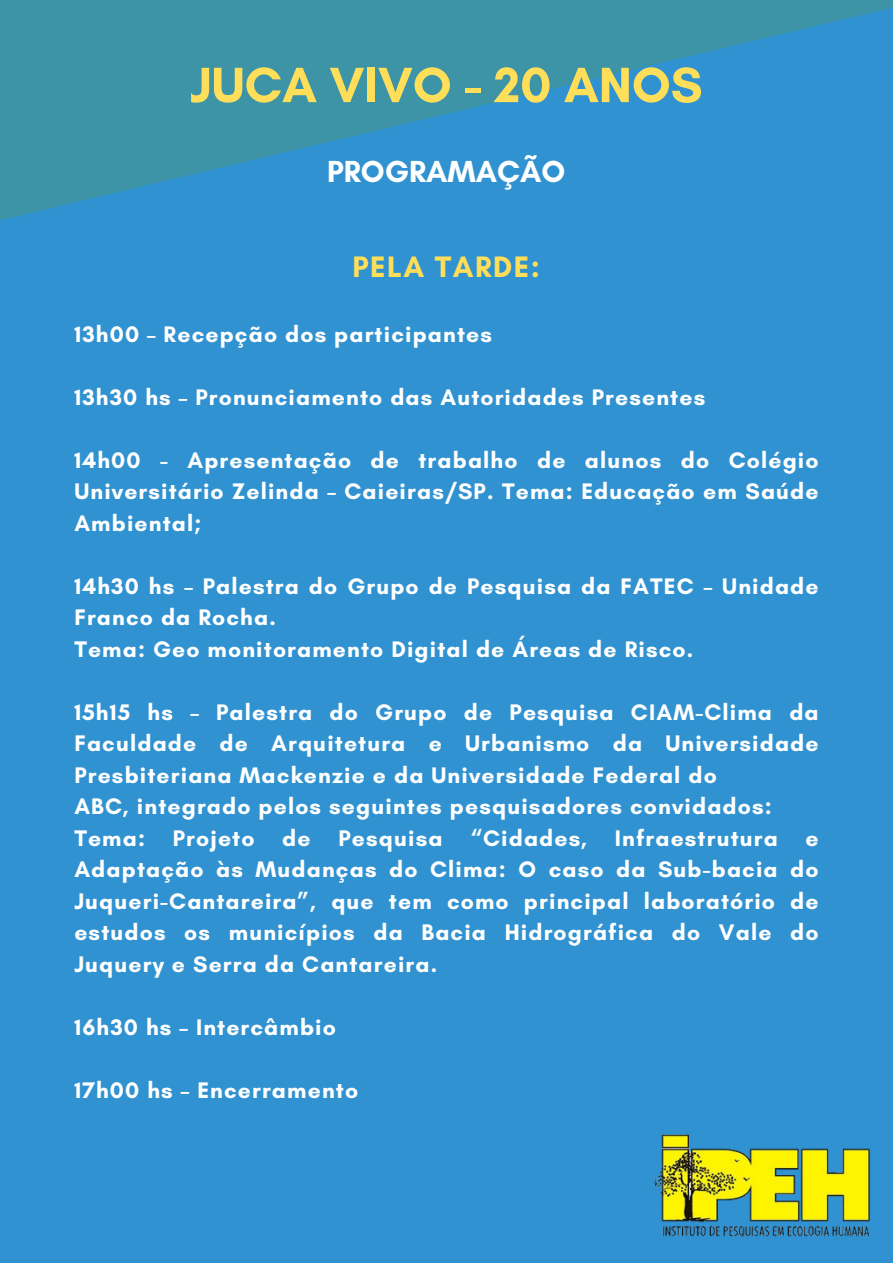
<style>
.page{position:relative;width:893px;height:1264px;background:#fff}
.page>*{position:absolute;margin:0;border:0;box-sizing:border-box;transform-origin:0 0}
.t1{font:700 50.55px "Glacial Indifference";color:#ffde59}
.t2{font:700 31.05px "Glacial Indifference";color:#fff}
.t3{font:700 30.15px "Glacial Indifference";letter-spacing:.05em;color:#ffde59}
.t4{font:700 22.95px/31.5px "Glacial Indifference";letter-spacing:.05em;color:#fff;text-align:justify}
</style>
<div class="page">
<div style="left:0;top:0;width:892px;height:1262px;background:#3092d1"></div>
<svg style="left:0;top:0;width:892px;height:220px;fill:#3c94a6"></svg>
<img style="left:654px;top:1134px;width:216px;height:103px">
<p class="t1" style="left:190px;top:54px;width:514px">JUCA VIVO - 20 ANOS</p>
<p class="t2" style="left:327px;top:152px;width:240px">PROGRAMAÇÃO</p>
<p class="t3" style="left:352px;top:248px;width:189px">PELA TARDE:</p>
<p class="t4" style="left:74px;top:318px;width:419px">13h00 – Recepção dos participantes</p>
<p class="t4" style="left:74px;top:381px;width:632px">13h30 hs – Pronunciamento das Autoridades Presentes</p>
<p class="t4" style="left:74px;top:444px;width:745px">14h00 - Apresentação de trabalho de alunos do Colégio Universitário Zelinda – Caieiras/SP. Tema: Educação em Saúde Ambiental;</p>
<p class="t4" style="left:74px;top:570px;width:745px">14h30 hs – Palestra do Grupo de Pesquisa da FATEC – Unidade<br>Franco da Rocha.</p>
<p class="t4" style="left:74px;top:633px;width:620px">Tema: Geo monitoramento Digital de Áreas de Risco.</p>
<p class="t4" style="left:74px;top:696px;width:745px">15h15 hs – Palestra do Grupo de Pesquisa CIAM-Clima da Faculdade de Arquitetura e Urbanismo da Universidade Presbiteriana Mackenzie e da Universidade Federal do</p>
<p class="t4" style="left:74px;top:790px;width:699px">ABC, integrado pelos seguintes pesquisadores convidados:</p>
<p class="t4" style="left:74px;top:822px;width:745px">Tema: Projeto de Pesquisa “Cidades, Infraestrutura e Adaptação às Mudanças do Clima: O caso da Sub-bacia do Juqueri-Cantareira”, que tem como principal laboratório de estudos os municípios da Bacia Hidrográfica do Vale do Juquery e Serra da Cantareira.</p>
<p class="t4" style="left:74px;top:1010px;width:263px">16h30 hs – Intercâmbio</p>
<p class="t4" style="left:74px;top:1073px;width:285px">17h00 hs – Encerramento</p>
</div>
